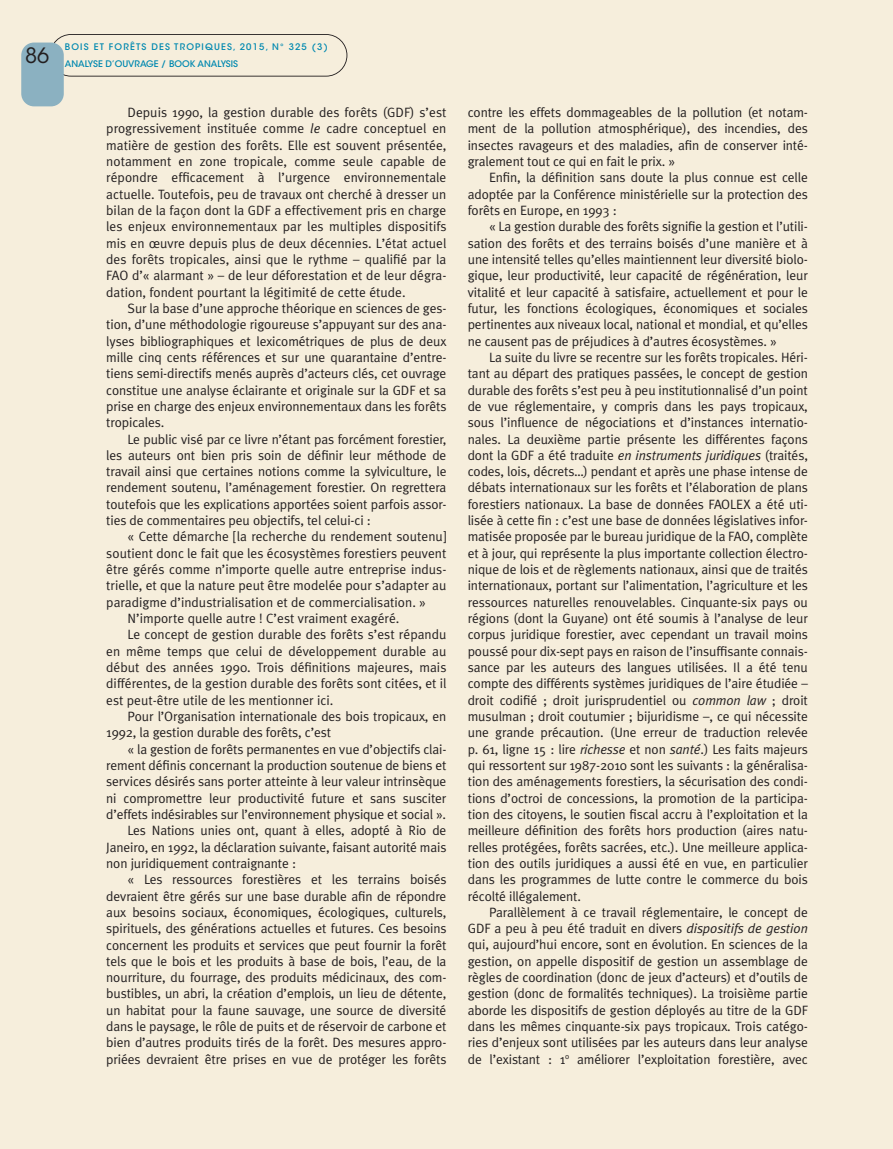
<style>
.page{position:relative;width:893px;height:1149px;background:#fff}
.page>*{position:absolute;margin:0;border:0;box-sizing:border-box;transform-origin:0 0}
.t1{font:21px "ITC Avant Garde Std";color:#231f20}
.t2{font:13.5px/16.4px "Meta Plus Normal";letter-spacing:-.01em;color:#231f20;text-align:justify}
.t3{font:500 9px "ITC Avant Garde Std";letter-spacing:.13em;color:#0088b0}
.t4{font:500 9px "ITC Avant Garde Std";color:#0088b0}
.s1{font-style:italic}
</style>
<div class="page">
<div style="left:0;top:0;width:892px;height:1148px;background:#f6eedc"></div>
<svg style="left:892px;top:0;width:1px;height:1148px"></svg>
<svg style="left:50px;top:34px;width:297px;height:43px"></svg>
<div style="left:21px;top:43px;width:43px;height:63px;background:#8bb1c1;border-radius:13px"></div>
<h1 class="t1" style="left:25px;top:43px;width:26px">86</h1>
<p class="t3" style="left:65px;top:41px;width:264px">BOIS ET FORÊTS DES TROPIQUES, 2015, N° 325 (3)</p>
<p class="t4" style="left:65px;top:58px;width:175px">ANALYSE D’OUVRAGE / BOOK ANALYSIS</p>
<p class="t2" style="left:106px;top:104px;width:342px;text-indent:21px">Depuis 1990, la gestion durable des forêts (GDF) s’est progressivement instituée comme <span class="s1">le</span> cadre conceptuel en matière de gestion des forêts. Elle est souvent présentée, notamment en zone tropicale, comme seule capable de répondre efficacement à l’urgence environnementale actuelle. Toutefois, peu de travaux ont cherché à dresser un bilan de la façon dont la GDF a effectivement pris en charge les enjeux environnementaux par les multiples dispositifs mis en œuvre depuis plus de deux décennies. L’état actuel des forêts tropicales, ainsi que le rythme – qualifié par la FAO d’« alarmant » – de leur déforestation et de leur dégra&shy;dation, fondent pourtant la légitimité de cette étude.</p>
<p class="t2" style="left:106px;top:300px;width:342px;text-indent:21px">Sur la base d’une approche théorique en sciences de ges&shy;tion, d’une méthodologie rigoureuse s’appuyant sur des ana&shy;lyses bibliographiques et lexicométriques de plus de deux mille cinq cents références et sur une quarantaine d’entre&shy;tiens semi-directifs menés auprès d’acteurs clés, cet ouvrage constitue une analyse éclairante et originale sur la GDF et sa prise en charge des enjeux environnementaux dans les forêts tropicales.</p>
<p class="t2" style="left:106px;top:430px;width:342px;text-indent:21px">Le public visé par ce livre n’étant pas forcément forestier, les auteurs ont bien pris soin de définir leur méthode de travail ainsi que certaines notions comme la sylviculture, le rendement soutenu, l’aménagement forestier. On regrettera toutefois que les explications apportées soient parfois assor&shy;ties de commentaires peu objectifs, tel celui-ci :</p>
<p class="t2" style="left:128px;top:528px;width:320px">« Cette démarche [la recherche du rendement soutenu]</p>
<p class="t2" style="left:106px;top:544px;width:342px">soutient donc le fait que les écosystèmes forestiers peuvent</p>
<p class="t2" style="left:106px;top:561px;width:342px">être gérés comme n’importe quelle autre entreprise indus-</p>
<p class="t2" style="left:106px;top:577px;width:342px">trielle, et que la nature peut être modelée pour s’adapter au</p>
<p class="t2" style="left:106px;top:593px;width:321px">paradigme d’industrialisation et de commercialisation. »</p>
<p class="t2" style="left:128px;top:610px;width:273px">N’importe quelle autre ! C’est vraiment exagéré.</p>
<p class="t2" style="left:128px;top:626px;width:320px">Le concept de gestion durable des forêts s’est répandu</p>
<p class="t2" style="left:106px;top:642px;width:342px">en même temps que celui de développement durable au</p>
<p class="t2" style="left:106px;top:658px;width:342px">début des années 1990. Trois définitions majeures, mais</p>
<p class="t2" style="left:106px;top:675px;width:342px">différentes, de la gestion durable des forêts sont citées, et il</p>
<p class="t2" style="left:106px;top:691px;width:229px">est peut-être utile de les mentionner ici.</p>
<p class="t2" style="left:128px;top:707px;width:320px">Pour l’Organisation internationale des bois tropicaux, en</p>
<p class="t2" style="left:106px;top:724px;width:226px">1992, la gestion durable des forêts, c’est</p>
<p class="t2" style="left:128px;top:740px;width:320px">« la gestion de forêts permanentes en vue d’objectifs clai-</p>
<p class="t2" style="left:106px;top:756px;width:342px">rement définis concernant la production soutenue de biens et</p>
<p class="t2" style="left:106px;top:773px;width:342px">services désirés sans porter atteinte à leur valeur intrinsèque</p>
<p class="t2" style="left:106px;top:789px;width:342px">ni compromettre leur productivité future et sans susciter</p>
<p class="t2" style="left:106px;top:805px;width:341px">d’effets indésirables sur l’environnement physique et social ».</p>
<p class="t2" style="left:128px;top:822px;width:320px">Les Nations unies ont, quant à elles, adopté à Rio de</p>
<p class="t2" style="left:106px;top:838px;width:342px">Janeiro, en 1992, la déclaration suivante, faisant autorité mais</p>
<p class="t2" style="left:106px;top:854px;width:191px">non juridiquement contraignante :</p>
<p class="t2" style="left:128px;top:870px;width:320px">« Les ressources forestières et les terrains boisés</p>
<p class="t2" style="left:106px;top:887px;width:342px">devraient être gérés sur une base durable afin de répondre</p>
<p class="t2" style="left:106px;top:903px;width:342px">aux besoins sociaux, économiques, écologiques, culturels,</p>
<p class="t2" style="left:106px;top:919px;width:342px">spirituels, des générations actuelles et futures. Ces besoins</p>
<p class="t2" style="left:106px;top:936px;width:342px">concernent les produits et services que peut fournir la forêt</p>
<p class="t2" style="left:106px;top:952px;width:342px">tels que le bois et les produits à base de bois, l’eau, de la</p>
<p class="t2" style="left:106px;top:968px;width:342px">nourriture, du fourrage, des produits médicinaux, des com-</p>
<p class="t2" style="left:106px;top:985px;width:342px">bustibles, un abri, la création d’emplois, un lieu de détente,</p>
<p class="t2" style="left:106px;top:1001px;width:342px">un habitat pour la faune sauvage, une source de diversité</p>
<p class="t2" style="left:106px;top:1017px;width:342px">dans le paysage, le rôle de puits et de réservoir de carbone et</p>
<p class="t2" style="left:106px;top:1034px;width:342px">bien d’autres produits tirés de la forêt. Des mesures appro-</p>
<p class="t2" style="left:106px;top:1050px;width:342px">priées devraient être prises en vue de protéger les forêts</p>
<p class="t2" style="left:468px;top:104px;width:342px">contre les effets dommageables de la pollution (et notam&shy;ment de la pollution atmosphérique), des incendies, des insectes ravageurs et des maladies, afin de conserver inté&shy;gralement tout ce qui en fait le prix. »</p>
<p class="t2" style="left:468px;top:169px;width:342px;text-indent:21px">Enfin, la définition sans doute la plus connue est celle adoptée par la Conférence ministérielle sur la protection des forêts en Europe, en 1993 :</p>
<p class="t2" style="left:468px;top:218px;width:342px;text-indent:21px">« La gestion durable des forêts signifie la gestion et l’utili&shy;sation des forêts et des terrains boisés d’une manière et à une intensité telles qu’elles maintiennent leur diversité biolo&shy;gique, leur productivité, leur capacité de régénération, leur vitalité et leur capacité à satisfaire, actuellement et pour le futur, les fonctions écologiques, économiques et sociales pertinentes aux niveaux local, national et mondial, et qu’elles ne causent pas de préjudices à d’autres écosystèmes. »</p>
<p class="t2" style="left:468px;top:349px;width:342px;text-indent:21px">La suite du livre se recentre sur les forêts tropicales. Héri&shy;tant au départ des pratiques passées, le concept de gestion durable des forêts s’est peu à peu institutionnalisé d’un point de vue réglementaire, y compris dans les pays tropicaux, sous l’influence de négociations et d’instances internatio&shy;nales. La deuxième partie présente les différentes façons dont la GDF a été traduite <span class="s1">en instruments juridiques</span> (traités, codes, lois, décrets…) pendant et après une phase intense de débats internationaux sur les forêts et l’élaboration de plans forestiers nationaux. La base de données FAOLEX a été uti&shy;lisée à cette fin : c’est une base de données législatives infor&shy;matisée proposée par le bureau juridique de la FAO, complète et à jour, qui représente la plus importante collection électro&shy;nique de lois et de règlements nationaux, ainsi que de traités internationaux, portant sur l’alimentation, l’agriculture et les ressources naturelles renouvelables. Cinquante-six pays ou régions (dont la Guyane) ont été soumis à l’analyse de leur corpus juridique forestier, avec cependant un travail moins poussé pour dix-sept pays en raison de l’insuffisante connais&shy;sance par les auteurs des langues utilisées. Il a été tenu compte des différents systèmes juridiques de l’aire étudiée – droit codifié ; droit jurisprudentiel ou <span class="s1">common law</span> ; droit musulman ; droit coutumier ; bijuridisme –, ce qui nécessite une grande précaution. (Une erreur de traduction relevée p. 61, ligne 15 : lire <span class="s1">richesse</span> et non <span class="s1">santé</span>.) Les faits majeurs qui ressortent sur 1987-2010 sont les suivants : la généralisa&shy;tion des aménagements forestiers, la sécurisation des condi&shy;tions d’octroi de concessions, la promotion de la participa&shy;tion des citoyens, le soutien fiscal accru à l’exploitation et la meilleure définition des forêts hors production (aires natu&shy;relles protégées, forêts sacrées, etc.). Une meilleure applica&shy;tion des outils juridiques a aussi été en vue, en particulier dans les programmes de lutte contre le commerce du bois récolté illégalement.</p>
<p class="t2" style="left:468px;top:903px;width:342px;text-indent:21px">Parallèlement à ce travail réglementaire, le concept de GDF a peu à peu été traduit en divers <span class="s1">dispositifs de gestion </span>qui, aujourd’hui encore, sont en évolution. En sciences de la gestion, on appelle dispositif de gestion un assemblage de règles de coordination (donc de jeux d’acteurs) et d’outils de gestion (donc de formalités techniques). La troisième partie aborde les dispositifs de gestion déployés au titre de la GDF dans les mêmes cinquante-six pays tropicaux. Trois catégo&shy;ries d’enjeux sont utilisées par les auteurs dans leur analyse de l’existant : 1<sup>o</sup> améliorer l’exploitation forestière, avec</p>
</div>
